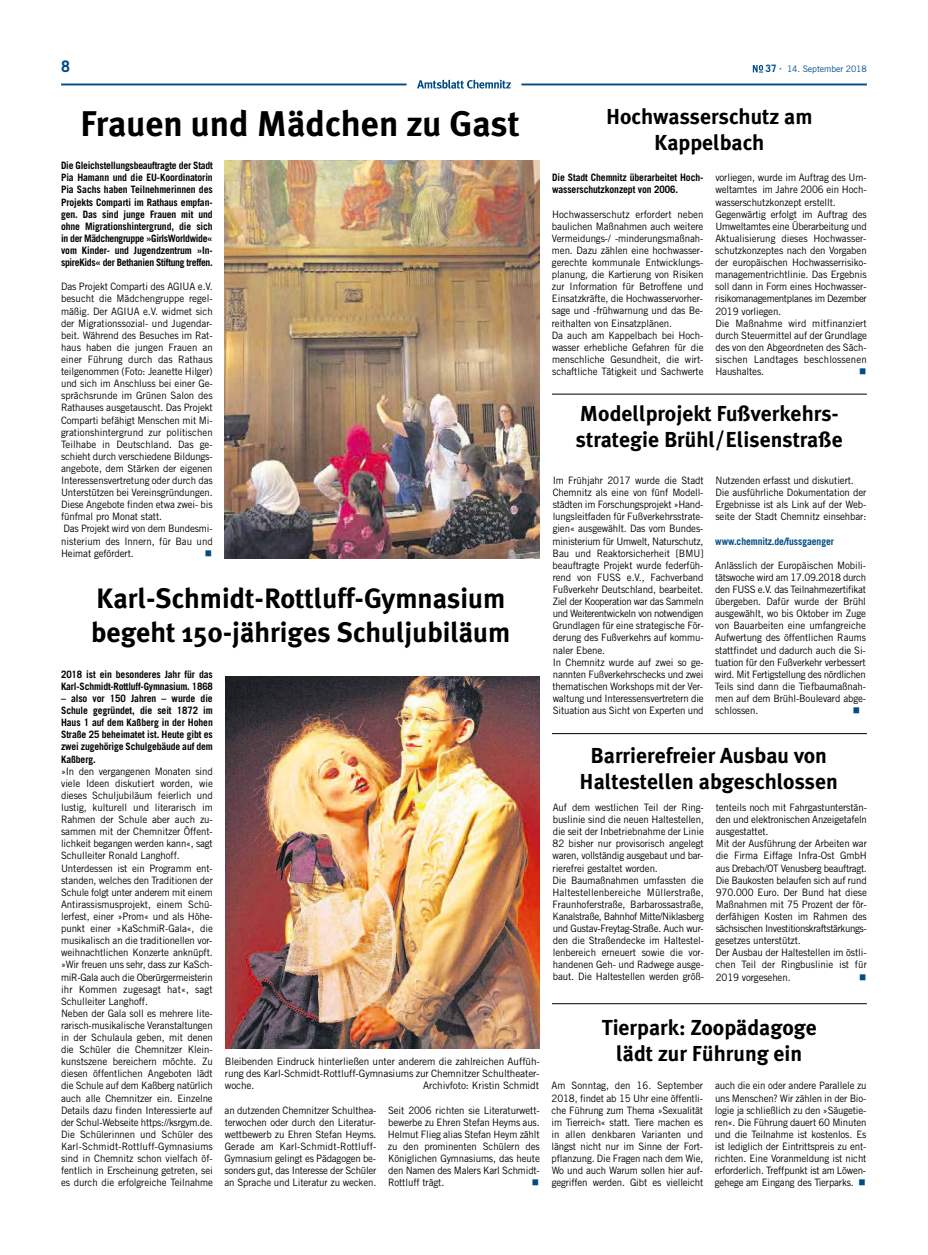
<style>
.page{position:relative;width:928px;height:1255px;background:#fff}
.page>*{position:absolute;margin:0;border:0;box-sizing:border-box;transform-origin:0 0}
.t1{font:700 35.62px "Meta Plus";color:#000}
.t2{font:700 28px/33.6px "Meta Plus";color:#000}
.t3{font:700 21.62px/26px "Meta Plus";color:#000;text-align:center}
.t4{font:700 15.88px "Trade Gothic LT Std";color:#004c84}
.t5{font:10.25px/12.1px "Trade Gothic LT Std";letter-spacing:-.01em;color:#000;scale:.95 1}
.t6{font:700 10.25px/12.1px "Trade Gothic LT Std";letter-spacing:-.01em;color:#000;text-align:justify;scale:.95 1}
.t7{font:10.25px/12.1px "Trade Gothic LT Std";letter-spacing:-.01em;color:#000;text-align:justify}
.t8{font:700 10.25px "Trade Gothic LT Std";letter-spacing:-.01em;color:#004c84;scale:.95 1}
.t9{font:10.25px "Wingdings";color:#004c84;scale:.95 1}
.t10{font:8.88px "Trade Gothic LT Std";letter-spacing:-.01em;color:#004c84}
.s1{font-weight:700;font-size:10.25px}
.s2{color:#004c84}
</style>
<div class="page">
<hr style="left:61px;top:83px;width:345px;height:2px;background:#004c84">
<hr style="left:521px;top:83px;width:345px;height:2px;background:#004c84">
<svg style="left:752px;top:65px;width:11px;height:8px"></svg>
<svg style="left:417px;top:80px;width:94px;height:9px"></svg>
<img style="left:225px;top:160px;width:315px;height:399px">
<hr style="left:552px;top:394px;width:314px;height:1px;background:#000">
<img style="left:225px;top:676px;width:314px;height:372px">
<hr style="left:552px;top:733px;width:314px;height:1px;background:#000">
<hr style="left:552px;top:1003px;width:314px;height:1px;background:#000">
<h3 class="t4" style="left:61px;top:57px;width:10px">8</h3>
<p class="t10" style="left:765px;top:64px;width:103px"><span class="s1">37</span> 14. September 2018</p>
<h1 class="t1" style="left:80px;top:103px;width:441px">Frauen und Mädchen zu Gast</h1>
<p class="t6" style="left:61px;top:159px;width:161px">Die Gleichstellungsbeauftragte der Stadt Pia Hamann und die EU-Koordinatorin Pia Sachs haben Teilnehmerinnen des Projekts Comparti im Rathaus empfan&shy;gen. Das sind junge Frauen mit und ohne Migrationshintergrund, die sich in der Mädchengruppe »GirlsWorldwide« vom Kinder- und Jugendzentrum »In&shy;spireKids« der Bethanien Stiftung treffen.</p>
<p class="t5" style="left:61px;top:280px;width:161px">Das Projekt Comparti des AGIUA e.V. besucht die Mädchengruppe regel&shy;mäßig. Der AGIUA e.V. widmet sich der Migrationssozial- und Jugendar&shy;beit. Während des Besuches im Rat&shy;haus haben die jungen Frauen an einer Führung durch das Rathaus teilgenommen (Foto: Jeanette Hilger) und sich im Anschluss bei einer Ge&shy;sprächsrunde im Grünen Salon des Rathauses ausgetauscht. Das Projekt Comparti befähigt Menschen mit Mi&shy;grationshintergrund zur politischen Teilhabe in Deutschland. Das ge&shy;schieht durch verschiedene Bildungs&shy;angebote, dem Stärken der eigenen Interessensvertretung oder durch das Unterstützen bei Vereinsgründungen.<br>Diese Angebote finden etwa zwei- bis fünfmal pro Monat statt.<br>Das Projekt wird von dem Bundesmi&shy;nisterium des Innern, für Bau und Heimat gefördert.</p>
<h3 class="t3" style="left:606px;top:103px;width:208px">Hochwasserschutz am<br>Kappelbach</h3>
<p class="t6" style="left:552px;top:171px;width:161px">Die Stadt Chemnitz überarbeitet Hoch&shy;wasserschutzkonzept von 2006.</p>
<p class="t5" style="left:551px;top:208px;width:161px">Hochwasserschutz erfordert neben baulichen Maßnahmen auch weitere Vermeidungs-/ -minderungsmaßnah&shy;men. Dazu zählen eine hochwasser&shy;gerechte kommunale Entwicklungs&shy;planung, die Kartierung von Risiken zur Information für Betroffene und Einsatzkräfte, die Hochwasservorher&shy;sage und -frühwarnung und das Be&shy;reithalten von Einsatzplänen.<br>Da auch am Kappelbach bei Hoch&shy;wasser erhebliche Gefahren für die menschliche Gesundheit, die wirt&shy;schaftliche Tätigkeit und Sachwerte</p>
<p class="t5" style="left:715px;top:171px;width:161px">vorliegen, wurde im Auftrag des Um&shy;weltamtes im Jahre 2006 ein Hoch&shy;wasserschutzkonzept erstellt.<br>Gegenwärtig erfolgt im Auftrag des Umweltamtes eine Überarbeitung und Aktualisierung dieses Hochwasser&shy;schutzkonzeptes nach den Vorgaben der europäischen Hochwasserrisiko&shy;managementrichtlinie. Das Ergebnis soll dann in Form eines Hochwasser&shy;risikomanagementplanes im Dezember 2019 vorliegen.<br>Die Maßnahme wird mitfinanziert durch Steuermittel auf der Grundlage des von den Abgeordneten des Säch&shy;sischen Landtages beschlossenen Haushaltes.</p>
<p class="t9" style="left:858px;top:366px;width:9px">■</p>
<h3 class="t3" style="left:575px;top:401px;width:268px;text-align:left">Modellprojekt Fußverkehrs&shy;strategie Brühl/Elisenstraße</h3>
<p class="t5" style="left:552px;top:474px;width:160px">Im Frühjahr 2017 wurde die Stadt Chemnitz als eine von fünf Modell&shy;städten im Forschungsprojekt »Hand&shy;lungsleitfaden für Fußverkehrsstrate&shy;gien« ausgewählt. Das vom Bundes&shy;ministerium für Umwelt, Naturschutz, Bau und Reaktorsicherheit [BMU] beauftragte Projekt wurde federfüh&shy;rend von FUSS e.V., Fachverband Fußverkehr Deutschland, bearbeitet.<br>Ziel der Kooperation war das Sammeln und Weiterentwickeln von notwendigen Grundlagen für eine strategische För&shy;derung des Fußverkehrs auf kommu&shy;naler Ebene.<br>In Chemnitz wurde auf zwei so ge&shy;nannten Fußverkehrschecks und zwei thematischen Workshops mit der Ver&shy;waltung und Interessensvertretern die Situation aus Sicht von Experten und</p>
<p class="t5" style="left:715px;top:474px;width:160px">Nutzenden erfasst und diskutiert.<br>Die ausführliche Dokumentation der Ergebnisse ist als Link auf der Web&shy;seite der Stadt Chemnitz einsehbar:</p>
<p class="t8" style="left:715px;top:534px;width:126px">www.chemnitz.de/fussgaenger</p>
<p class="t5" style="left:714px;top:559px;width:161px;text-align:justify">Anlässlich der Europäischen Mobili&shy;tätswoche wird am 17.09.2018 durch den FUSS e.V. das Teilnahmezertifikat übergeben. Dafür wurde der Brühl ausgewählt, wo bis Oktober im Zuge von Bauarbeiten eine umfangreiche Aufwertung des öffentlichen Raums stattfindet und dadurch auch die Si&shy;tuation für den Fußverkehr verbessert wird. Mit Fertigstellung des nördlichen Teils sind dann die Tiefbaumaßnah&shy;men auf dem Brühl-Boulevard abge&shy;schlossen.</p>
<p class="t9" style="left:205px;top:547px;width:9px">■</p>
<h2 class="t2" style="left:91px;top:581px;width:420px">Karl-Schmidt-Rottluff-Gymnasium begeht 150-jähriges Schuljubiläum</h2>
<p class="t6" style="left:61px;top:668px;width:161px">2018 ist ein besonderes Jahr für das<br>Karl-Schmidt-Rottluff-Gymnasium. 1868</p>
<p class="t6" style="left:61px;top:692px;width:161px">– also vor 150 Jahren – wurde die Schule gegründet, die seit 1872 im Haus 1 auf dem Kaßberg in der Hohen Straße 25 beheimatet ist. Heute gibt es zwei zugehörige Schulgebäude auf dem Kaßberg.</p>
<p class="t5" style="left:61px;top:764px;width:161px">»In den vergangenen Monaten sind viele Ideen diskutiert worden, wie dieses Schuljubiläum feierlich und lustig, kulturell und literarisch im Rahmen der Schule aber auch zu&shy;sammen mit der Chemnitzer Öffent&shy;lichkeit begangen werden kann«, sagt Schulleiter Ronald Langhoff.<br>Unterdessen ist ein Programm ent&shy;standen, welches den Traditionen der Schule folgt unter anderem mit einem Antirassismusprojekt, einem Schü&shy;lerfest, einer »Prom« und als Höhe&shy;punkt einer »KaSchmiR-Gala«, die musikalisch an die traditionellen vor&shy;weihnachtlichen Konzerte anknüpft. »Wir freuen uns sehr, dass zur KaSch&shy;miR-Gala auch die Oberürgermeisterin ihr Kommen zugesagt hat«, sagt Schulleiter Langhoff.<br>Neben der Gala soll es mehrere lite&shy;rarisch-musikalische Veranstaltungen in der Schulaula geben, mit denen die Schüler die Chemnitzer Klein&shy;kunstszene bereichern möchte. Zu diesen öffentlichen Angeboten lädt die Schule auf dem Kaßberg natürlich auch alle Chemnitzer ein. Einzelne Details dazu finden Interessierte auf der Schul-Webseite https://ksrgym.de.<br>Die Schülerinnen und Schüler des Karl-Schmidt-Rottluff-Gymnasiums sind in Chemnitz schon vielfach öf&shy;fentlich in Erscheinung getreten, sei es durch die erfolgreiche Teilnahme</p>
<p class="t9" style="left:852px;top:705px;width:9px">■</p>
<h3 class="t3" style="left:579px;top:742px;width:260px">Barrierefreier Ausbau von<br>Haltestellen abgeschlossen</h3>
<p class="t5" style="left:552px;top:801px;width:161px">Auf dem westlichen Teil der Ring&shy;buslinie sind die neuen Haltestellen, die seit der Inbetriebnahme der Linie 82 bisher nur provisorisch angelegt waren, vollständig ausgebaut und bar&shy;rierefrei gestaltet worden.<br>Die Baumaßnahmen umfassten die Haltestellenbereiche Müllerstraße, Fraunhoferstraße, Barbarossastraße, Kanalstraße, Bahnhof Mitte/Niklasberg und Gustav-Freytag-Straße. Auch wur&shy;den die Straßendecke im Haltestel&shy;lenbereich erneuert sowie die vor&shy;handenen Geh- und Radwege ausge&shy;baut. Die Haltestellen werden größ-</p>
<p class="t5" style="left:715px;top:801px;width:161px">tenteils noch mit Fahrgastunterstän&shy;den und elektronischen Anzeigetafeln ausgestattet.<br>Mit der Ausführung der Arbeiten war die Firma Eiffage Infra-Ost GmbH aus Drebach/OT Venusberg beauftragt.<br>Die Baukosten belaufen sich auf rund<br>970.000 Euro. Der Bund hat diese<br>Maßnahmen mit 75 Prozent der för&shy;derfähigen Kosten im Rahmen des sächsischen Investitionskraftstärkungs&shy;gesetzes unterstützt.<br>Der Ausbau der Haltestellen im östli&shy;chen Teil der Ringbuslinie ist für<br>2019 vorgesehen.</p>
<p class="t9" style="left:859px;top:971px;width:9px">■</p>
<h3 class="t3" style="left:601px;top:1014px;width:216px">Tierpark: Zoopädagoge lädt zur Führung ein</h3>
<p class="t5" style="left:551px;top:1079px;width:161px;text-align:justify">Am Sonntag, den 16. September 2018, findet ab 15 Uhr eine öffentli&shy;che Führung zum Thema »Sexualität im Tierreich« statt. Tiere machen es in allen denkbaren Varianten und längst nicht nur im Sinne der Fort&shy;pflanzung. Die Fragen nach dem Wie, Wo und auch Warum sollen hier auf&shy;gegriffen werden. Gibt es vielleicht</p>
<p class="t5" style="left:714px;top:1079px;width:161px;text-align:justify">auch die ein oder andere Parallele zu uns Menschen? Wir zählen in der Bio&shy;logie ja schließlich zu den »Säugetie&shy;ren«. Die Führung dauert 60 Minuten und die Teilnahme ist kostenlos. Es ist lediglich der Eintrittspreis zu ent&shy;richten. Eine Voranmeldung ist nicht erforderlich. Treffpunkt ist am Löwen&shy;gehege am Eingang des Tierparks. <span class="s2">■</span></p>
<p class="t7" style="left:225px;top:1055px;width:316px">Bleibenden Eindruck hinterließen unter anderem die zahlreichen Auffüh&shy;rung des Karl-Schmidt-Rottluff-Gymnasiums zur Chemnitzer Schultheater&shy;woche.</p>
<p class="t7" style="left:423px;top:1079px;width:117px">Archivfoto: Kristin Schmidt</p>
<p class="t5" style="left:224px;top:1103px;width:161px;text-align:justify">an dutzenden Chemnitzer Schulthea&shy;terwochen oder durch den Literatur&shy;wettbewerb zu Ehren Stefan Heyms.<br>Gerade am Karl-Schmidt-Rottluff-Gymnasium gelingt es Pädagogen be&shy;sonders gut, das Interesse der Schüler an Sprache und Literatur zu wecken.</p>
<p class="t5" style="left:388px;top:1103px;width:161px;text-align:justify">Seit 2006 richten sie Literaturwett&shy;bewerbe zu Ehren Stefan Heyms aus.<br>Helmut Flieg alias Stefan Heym zählt zu den prominenten Schülern des Königlichen Gymnasiums, das heute den Namen des Malers Karl Schmidt-Rottluff trägt.</p>
<p class="t9" style="left:531px;top:1176px;width:9px">■</p>
</div>
